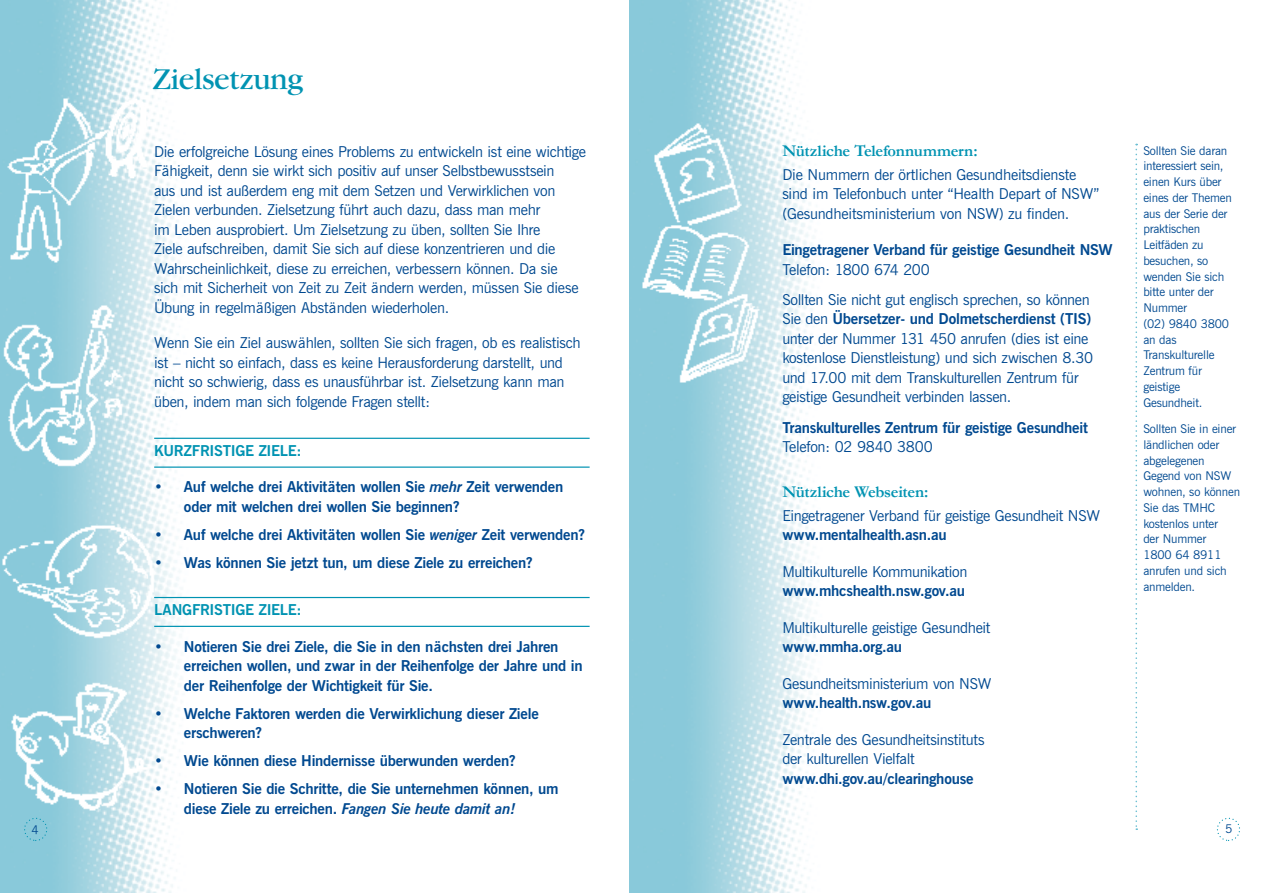
<style>
.page{position:relative;width:1263px;height:893px;background:#fff}
.page>*{position:absolute;margin:0;border:0;box-sizing:border-box;transform-origin:0 0}
.t1{font:31.65px "Garamond";letter-spacing:-.01em;color:#0093b2}
.t2{font:700 16.5px "Garamond";letter-spacing:-.015em;color:#0093b2}
.t3{font:15px/19.5px "News Gothic BT";letter-spacing:-.025em;color:#004990}
.t4{font:700 15px/19.5px "News Gothic BT";letter-spacing:-.015em;color:#004990}
.t5{font:700 15px "News Gothic BT";letter-spacing:-.02em;color:#0093b2}
.t6{font:12px/15.8px "News Gothic BT";letter-spacing:-.015em;color:#004990}
.s1{font-style:italic}
.s2{font-weight:400}
.s3{font-weight:700}
</style>
<div class="page">
<img style="left:629px;top:0;width:185px;height:893px">
<div style="left:1217px;top:818px;width:23px;height:23px;border:1px dashed #0093b2;border-radius:50%"></div>
<img style="left:638px;top:119px;width:125px;height:268px">
<svg style="left:1135px;top:144px;width:2px;height:686px"></svg>
<img style="left:0;top:0;width:197px;height:893px">
<img style="left:7px;top:94px;width:143px;height:169px">
<img style="left:0;top:302px;width:134px;height:170px">
<img style="left:5px;top:677px;width:148px;height:134px">
<img style="left:0;top:519px;width:160px;height:121px">
<hr style="left:154px;top:438px;width:436px;height:1px;background:#0093b2">
<hr style="left:154px;top:466px;width:436px;height:2px;background:#0093b2">
<hr style="left:154px;top:597px;width:436px;height:1px;background:#0093b2">
<hr style="left:154px;top:626px;width:436px;height:1px;background:#0093b2">
<div style="left:24px;top:818px;width:23px;height:23px;border:1px dashed #0093b2;border-radius:50%"></div>
<p class="t1" style="left:153px;top:63px;width:152px">Zielsetzung</p>
<p class="t3" style="left:154px;top:142px;width:433px">Die erfolgreiche Lösung eines Problems zu entwickeln ist eine wichtige Fähigkeit, denn sie wirkt sich positiv auf unser Selbstbewusstsein<br>aus und ist außerdem eng mit dem Setzen und Verwirklichen von Zielen verbunden. Zielsetzung führt auch dazu, dass man mehr<br>im Leben ausprobiert. Um Zielsetzung zu üben, sollten Sie Ihre<br>Ziele aufschreiben, damit Sie sich auf diese konzentrieren und die Wahrscheinlichkeit, diese zu erreichen, verbessern können. Da sie<br>sich mit Sicherheit von Zeit zu Zeit ändern werden, müssen Sie diese Übung in regelmäßigen Abständen wiederholen.</p>
<p class="t3" style="left:154px;top:333px;width:428px">Wenn Sie ein Ziel auswählen, sollten Sie sich fragen, ob es realistisch ist – nicht so einfach, dass es keine Herausforderung darstellt, und nicht so schwierig, dass es unausführbar ist. Zielsetzung kann man üben, indem man sich folgende Fragen stellt:</p>
<p class="t5" style="left:154px;top:441px;width:149px">KURZFRISTIGE ZIELE:</p>
<p class="t4" style="left:184px;top:477px;width:381px;text-indent:-30px">• Auf welche drei Aktivitäten wollen Sie <span class="s1">mehr</span> Zeit verwenden oder mit welchen drei wollen Sie beginnen?</p>
<p class="t4" style="left:154px;top:525px;width:432px">• Auf welche drei Aktivitäten wollen Sie <span class="s1">weniger</span> Zeit verwenden?</p>
<p class="t4" style="left:154px;top:553px;width:380px">• Was können Sie jetzt tun, um diese Ziele zu erreichen?</p>
<p class="t5" style="left:154px;top:601px;width:149px">LANGFRISTIGE ZIELE:</p>
<p class="t4" style="left:184px;top:636px;width:400px;text-indent:-30px">• Notieren Sie drei Ziele, die Sie in den nächsten drei Jahren erreichen wollen, und zwar in der Reihenfolge der Jahre und in der Reihenfolge der Wichtigkeit für Sie.</p>
<p class="t4" style="left:184px;top:703px;width:356px;text-indent:-30px">• Welche Faktoren werden die Verwirklichung dieser Ziele erschweren?</p>
<p class="t4" style="left:154px;top:751px;width:363px">• Wie können diese Hindernisse überwunden werden?</p>
<p class="t4" style="left:184px;top:779px;width:376px;text-indent:-30px">• Notieren Sie die Schritte, die Sie unternehmen können, um diese Ziele zu erreichen. <span class="s1">Fangen Sie heute damit an!</span></p>
<p class="t2" style="left:782px;top:142px;width:197px">Nützliche Telefonnummern:</p>
<p class="t3" style="left:782px;top:165px;width:319px">Die Nummern der örtlichen Gesundheitsdienste sind im Telefonbuch unter “Health Depart of NSW” (Gesundheitsministerium von NSW) zu finden.</p>
<p class="t4" style="left:782px;top:240px;width:332px">Eingetragener Verband für geistige Gesundheit NSW<br><span class="s2">Telefon: 1800 674 200</span></p>
<p class="t3" style="left:782px;top:290px;width:312px">Sollten Sie nicht gut englisch sprechen, so können Sie den <span class="s3">Übersetzer- und Dolmetscherdienst (TIS) </span>unter der Nummer 131 450 anrufen (dies ist eine kostenlose Dienstleistung) und sich zwischen 8.30 und 17.00 mit dem Transkulturellen Zentrum für geistige Gesundheit verbinden lassen.</p>
<p class="t4" style="left:782px;top:417px;width:307px">Transkulturelles Zentrum für geistige Gesundheit<br><span class="s2">Telefon: 02 9840 3800</span></p>
<p class="t2" style="left:782px;top:483px;width:148px">Nützliche Webseiten:</p>
<p class="t3" style="left:782px;top:506px;width:319px">Eingetragener Verband für geistige Gesundheit NSW <span class="s3">www.mentalhealth.asn.au</span></p>
<p class="t3" style="left:782px;top:562px;width:187px">Multikulturelle Kommunikation <span class="s3">www.mhcshealth.nsw.gov.au</span></p>
<p class="t3" style="left:782px;top:618px;width:210px">Multikulturelle geistige Gesundheit <span class="s3">www.mmha.org.au</span></p>
<p class="t3" style="left:782px;top:674px;width:211px">Gesundheitsministerium von NSW <span class="s3">www.health.nsw.gov.au</span></p>
<p class="t3" style="left:782px;top:730px;width:204px">Zentrale des Gesundheitsinstituts der kulturellen Vielfalt <span class="s3">www.dhi.gov.au/clearinghouse</span></p>
<p class="t6" style="left:1143px;top:143px;width:90px">Sollten Sie daran interessiert sein, einen Kurs über eines der Themen aus der Serie der praktischen<br>Leitfäden zu besuchen, so wenden Sie sich bitte unter der<br>Nummer<br>(02) 9840 3800 an das<br>Transkulturelle<br>Zentrum für geistige<br>Gesundheit.</p>
<p class="t6" style="left:1143px;top:421px;width:98px">Sollten Sie in einer ländlichen oder abgelegenen<br>Gegend von NSW wohnen, so können<br>Sie das TMHC kostenlos unter<br>der Nummer<br>1800 64 8911 anrufen und sich anmelden.</p>
<p class="t6" style="left:32px;top:822px;width:9px">4</p>
<p class="t6" style="left:1225px;top:821px;width:9px">5</p>
</div>
